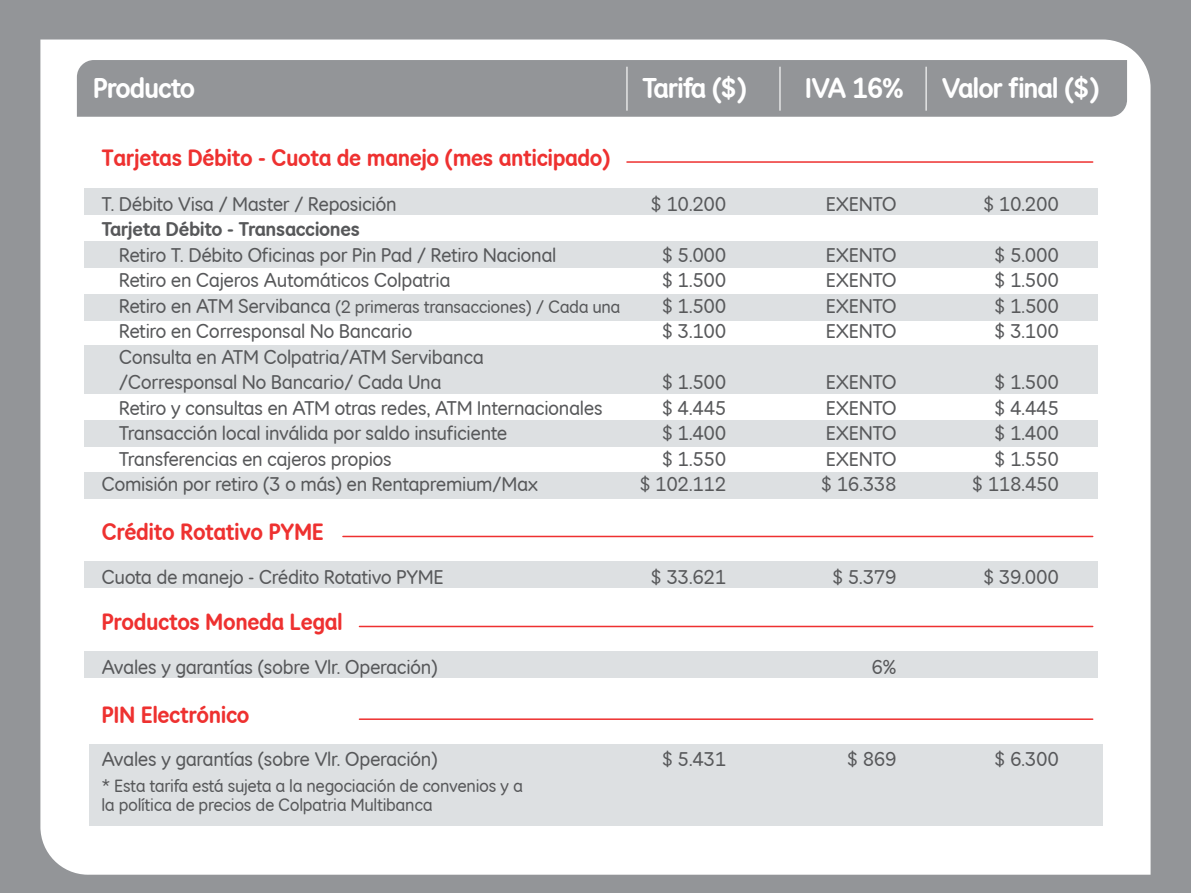
<style>
.page{position:relative;width:1191px;height:893px;background:#939598}
.page>*{position:absolute;margin:0;border:0;box-sizing:border-box;transform-origin:0 0}
.t1{font:700 29.1px "Scotiabank Modern";letter-spacing:-.04em;color:#fff;scale:.96 1}
.t2{font:700 24px "Scotiabank Modern";letter-spacing:-.02em;color:#ee3130;scale:.96 1}
.t3{font:20.1px/25.5px "Scotiabank Modern";letter-spacing:-.02em;color:#57585a}
.t4{font:700 20.1px "Scotiabank Modern";letter-spacing:-.02em;color:#57585a}
.t5{font:18px/19.5px "Scotiabank Modern";letter-spacing:-.02em;color:#57585a}
.s1{font-size:20.1px}
</style>
<div class="page">
<div style="left:40px;top:40px;width:1110px;height:835px;background:#fff"></div>
<div style="left:84px;top:189px;width:1014px;height:26px;background:#dde0e2"></div>
<div style="left:84px;top:294px;width:1014px;height:27px;background:#dde0e2"></div>
<div style="left:84px;top:420px;width:1014px;height:26px;background:#dde0e2"></div>
<div style="left:84px;top:472px;width:1014px;height:27px;background:#dde0e2"></div>
<div style="left:84px;top:241px;width:1014px;height:27px;background:#dde0e2"></div>
<div style="left:84px;top:346px;width:1014px;height:48px;background:#dde0e2"></div>
<hr style="left:627px;top:161px;width:465px;height:2px;background:#ee3130">
<svg style="left:77px;top:60px;width:1050px;height:57px"></svg>
<hr style="left:626px;top:67px;width:1px;height:44px;background:#fff">
<hr style="left:779px;top:67px;width:1px;height:44px;background:#fff">
<hr style="left:925px;top:67px;width:1px;height:44px;background:#fff">
<hr style="left:343px;top:536px;width:749px;height:1px;background:#ee3130">
<div style="left:84px;top:561px;width:1014px;height:27px;background:#dde0e2"></div>
<hr style="left:359px;top:626px;width:733px;height:1px;background:#ee3130">
<div style="left:84px;top:651px;width:1014px;height:27px;background:#dde0e2"></div>
<hr style="left:359px;top:718px;width:733px;height:2px;background:#ee3130">
<div style="left:89px;top:744px;width:1013px;height:82px;background:#dde0e2"></div>
<h1 class="t1" style="left:93px;top:71px;width:108px">Producto</h1>
<h1 class="t1" style="left:642px;top:71px;width:111px">Tarifa ($)</h1>
<h1 class="t1" style="left:805px;top:71px;width:105px">IVA 16%</h1>
<h1 class="t1" style="left:941px;top:71px;width:166px">Valor final ($)</h1>
<p class="t2" style="left:101px;top:144px;width:532px">Tarjetas Débito - Cuota de manejo (mes anticipado)</p>
<p class="t3" style="left:101px;top:191px;width:297px">T. Débito Visa / Master / Reposición</p>
<p class="t3" style="left:650px;top:191px;width:77px">$ 10.200</p>
<p class="t3" style="left:826px;top:191px;width:72px">EXENTO</p>
<p class="t3" style="left:983px;top:191px;width:77px">$ 10.200</p>
<p class="t4" style="left:101px;top:218px;width:260px">Tarjeta Débito - Transacciones</p>
<p class="t3" style="left:119px;top:242px;width:439px">Retiro T. Débito Oficinas por Pin Pad / Retiro Nacional</p>
<p class="t3" style="left:661px;top:242px;width:66px">$ 5.000</p>
<p class="t3" style="left:826px;top:242px;width:72px">EXENTO</p>
<p class="t3" style="left:994px;top:242px;width:66px">$ 5.000</p>
<p class="t3" style="left:119px;top:267px;width:333px">Retiro en Cajeros Automáticos Colpatria</p>
<p class="t3" style="left:661px;top:267px;width:66px">$ 1.500</p>
<p class="t3" style="left:826px;top:267px;width:72px">EXENTO</p>
<p class="t3" style="left:994px;top:267px;width:66px">$ 1.500</p>
<p class="t5" style="left:119px;top:297px;width:503px"><span class="s1">Retiro en ATM Servibanca</span> (2 primeras transacciones) / Cada una</p>
<p class="t3" style="left:661px;top:293px;width:66px">$ 1.500</p>
<p class="t3" style="left:826px;top:293px;width:72px">EXENTO</p>
<p class="t3" style="left:994px;top:293px;width:66px">$ 1.500</p>
<p class="t3" style="left:119px;top:318px;width:295px">Retiro en Corresponsal No Bancario</p>
<p class="t3" style="left:661px;top:318px;width:66px">$ 3.100</p>
<p class="t3" style="left:826px;top:318px;width:72px">EXENTO</p>
<p class="t3" style="left:994px;top:318px;width:66px">$ 3.100</p>
<p class="t3" style="left:119px;top:344px;width:367px">Consulta en ATM Colpatria/ATM Servibanca /Corresponsal No Bancario/ Cada Una</p>
<p class="t3" style="left:661px;top:369px;width:66px">$ 1.500</p>
<p class="t3" style="left:826px;top:369px;width:72px">EXENTO</p>
<p class="t3" style="left:994px;top:369px;width:66px">$ 1.500</p>
<p class="t3" style="left:119px;top:395px;width:485px">Retiro y consultas en ATM otras redes, ATM Internacionales</p>
<p class="t3" style="left:661px;top:395px;width:66px">$ 4.445</p>
<p class="t3" style="left:826px;top:395px;width:72px">EXENTO</p>
<p class="t3" style="left:994px;top:395px;width:66px">$ 4.445</p>
<p class="t3" style="left:119px;top:420px;width:390px">Transacción local inválida por saldo insuficiente</p>
<p class="t3" style="left:661px;top:420px;width:66px">$ 1.400</p>
<p class="t3" style="left:826px;top:420px;width:72px">EXENTO</p>
<p class="t3" style="left:994px;top:420px;width:66px">$ 1.400</p>
<p class="t3" style="left:119px;top:446px;width:275px">Transferencias en cajeros propios</p>
<p class="t3" style="left:661px;top:446px;width:66px">$ 1.550</p>
<p class="t3" style="left:826px;top:446px;width:72px">EXENTO</p>
<p class="t3" style="left:994px;top:446px;width:66px">$ 1.550</p>
<p class="t3" style="left:101px;top:471px;width:438px">Comisión por retiro (3 o más) en Rentapremium/Max</p>
<p class="t3" style="left:639px;top:471px;width:89px">$ 102.112</p>
<p class="t3" style="left:821px;top:471px;width:77px">$ 16.338</p>
<p class="t3" style="left:972px;top:471px;width:89px">$ 118.450</p>
<p class="t2" style="left:101px;top:519px;width:233px">Crédito Rotativo PYME</p>
<p class="t3" style="left:101px;top:564px;width:344px">Cuota de manejo - Crédito Rotativo PYME</p>
<p class="t3" style="left:650px;top:564px;width:77px">$ 33.621</p>
<p class="t3" style="left:832px;top:564px;width:66px">$ 5.379</p>
<p class="t3" style="left:983px;top:564px;width:77px">$ 39.000</p>
<p class="t2" style="left:101px;top:609px;width:253px">Productos Moneda Legal</p>
<p class="t3" style="left:101px;top:654px;width:338px">Avales y garantías (sobre Vlr. Operación)</p>
<p class="t3" style="left:871px;top:654px;width:27px">6%</p>
<p class="t2" style="left:101px;top:701px;width:156px">PIN Electrónico</p>
<p class="t3" style="left:101px;top:746px;width:338px">Avales y garantías (sobre Vlr. Operación)</p>
<p class="t3" style="left:661px;top:746px;width:66px">$ 5.431</p>
<p class="t3" style="left:847px;top:746px;width:51px">$ 869</p>
<p class="t3" style="left:994px;top:746px;width:66px">$ 6.300</p>
<p class="t5" style="left:101px;top:776px;width:423px">* Esta tarifa está sujeta a la negociación de convenios y a la política de precios de Colpatria Multibanca</p>
</div>
